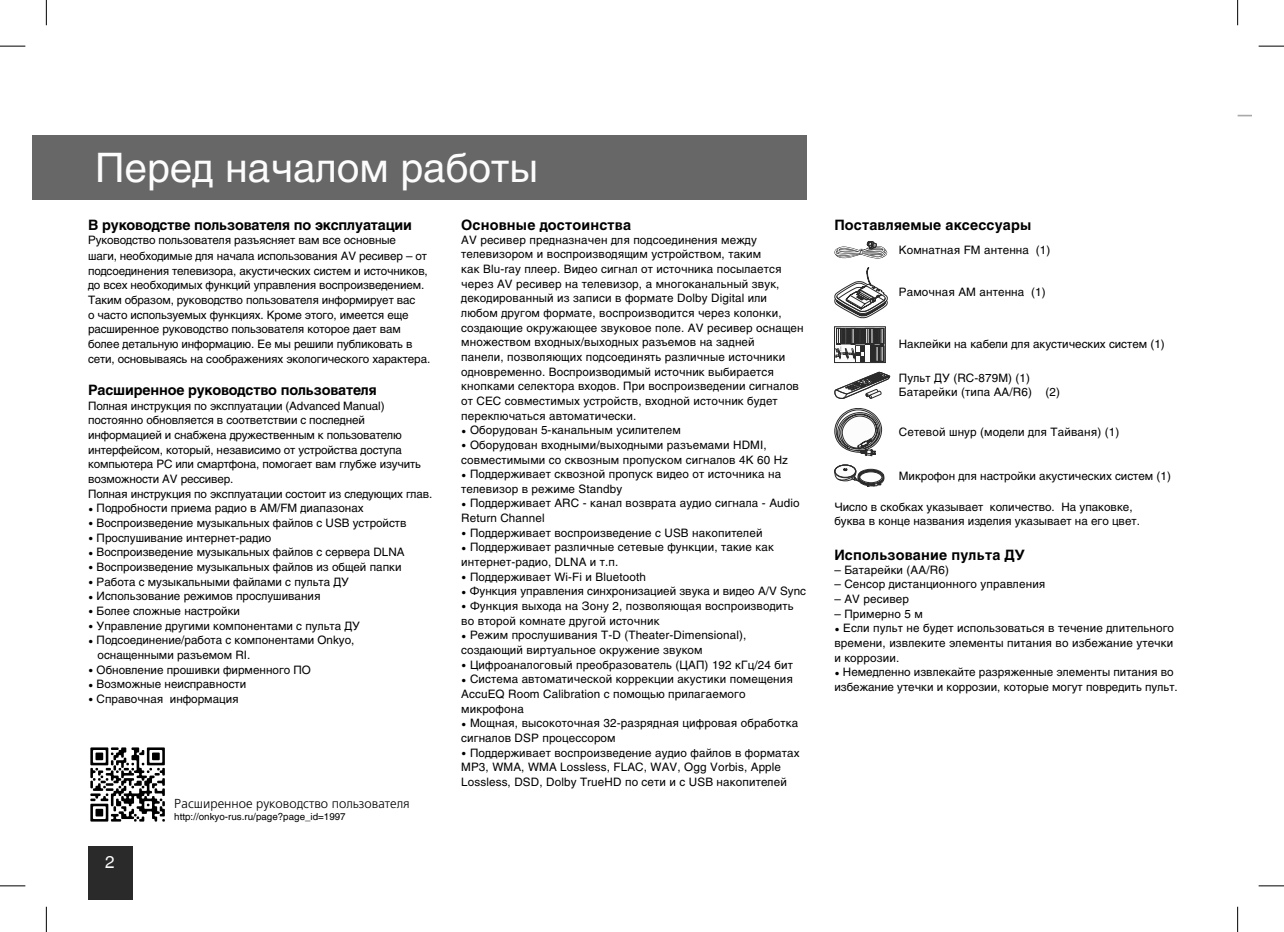
<style>
.page{position:relative;width:1284px;height:932px;background:#fff}
.page>*{position:absolute;margin:0;border:0;box-sizing:border-box;transform-origin:0 0}
._01_Title_Door{font:45.6px "Helvetica C";color:#fcfcfc}
._00_Master_Page_Numb{font:17px "Helvetica LT Com";color:#fcfcfc}
._02_Body_Normal_Bull{font:700 16.2px "Helvetica C";letter-spacing:-.01em;color:#000}
._02_Body_Normal_Bull-2{font:700 16.2px "Helvetica C";letter-spacing:.01em;color:#000}
._02_Body_Normal_Bull-3{font:13px/14.6px "Helvetica C";letter-spacing:.01em;color:#000}
._02_Body_Normal_Bull-4{font:13px/14.6px "Helvetica C";letter-spacing:-.01em;color:#000}
._02_Body_Normal_Spac{font:300 13px "AG Foreigner";color:#000}
._08_Caption_Regular{font:9.8px "Helvetica LT Com";color:#000}
.s1{font-family:"PF Din Text Pro"}
</style>
<div class="page">
<svg style="left:1237px;top:115px;width:14px;height:1px"></svg>
<div style="left:88px;top:846px;width:44px;height:53px;background:#2a2a2a"></div>
<div style="left:32px;top:135px;width:774px;height:64px;background:#676767"></div>
<svg style="left:834px;top:241px;width:53px;height:17px"></svg>
<svg style="left:834px;top:267px;width:53px;height:51px"></svg>
<svg style="left:834px;top:326px;width:51px;height:36px"></svg>
<div style="left:834px;top:326px;width:51px;height:36px;border:1px solid #2a2a2a"></div>
<svg style="left:835px;top:328px;width:47px;height:33px"></svg>
<svg style="left:834px;top:372px;width:56px;height:27px"></svg>
<svg style="left:834px;top:408px;width:47px;height:48px"></svg>
<svg style="left:834px;top:464px;width:50px;height:22px"></svg>
<svg style="left:90px;top:747px;width:75px;height:74px"></svg>
<svg style="left:0;top:46px;width:25px;height:1px"></svg>
<svg style="left:46px;top:0;width:1px;height:25px"></svg>
<svg style="left:1258px;top:46px;width:25px;height:1px"></svg>
<svg style="left:1237px;top:0;width:1px;height:25px"></svg>
<svg style="left:0;top:885px;width:25px;height:1px"></svg>
<svg style="left:46px;top:906px;width:1px;height:25px"></svg>
<svg style="left:1258px;top:885px;width:25px;height:1px"></svg>
<svg style="left:1237px;top:906px;width:1px;height:25px"></svg>
<p class="_01_Title_Door" style="left:95px;top:145px;width:444px">Перед началом работы</p>
<p class="_02_Body_Normal_Bull" style="left:88px;top:217px;width:325px">В руководстве пользователя по эксплуатации</p>
<p class="_02_Body_Normal_Bull-4" style="left:88px;top:232px;width:340px;line-height:16.2px">Руководство пользователя разъясняет вам все основные шаги, необходимые для начала использования AV ресивер – от</p>
<p class="_02_Body_Normal_Bull-4" style="left:88px;top:263px;width:343px">подсоединения телевизора, акустических систем и источников, до всех необходимых функций управления воспроизведением.<br>Таким образом, руководство пользователя информирует вас<br>о часто используемых функциях. Кроме этого, имеется еще расширенное руководство пользователя которое дает вам более детальную информацию. Ее мы решили публиковать в сети, основываясь на соображениях экологического характера.</p>
<p class="_02_Body_Normal_Bull" style="left:88px;top:381px;width:290px">Расширенное руководство пользователя</p>
<p class="_02_Body_Normal_Bull-4" style="left:88px;top:398px;width:334px">Полная инструкция по эксплуатации (Advanced Manual) постоянно обновляется в соответствии с последней информацией и снабжена дружественным к пользователю интерфейсом, который, независимо от устройства доступа компьютера PC или смартфона, помогает вам глубже изучить возможности AV рессивер.</p>
<p class="_02_Body_Normal_Bull-4" style="left:88px;top:486px;width:346px">Полная инструкция по эксплуатации состоит из следующих глав.</p>
<p class="_02_Body_Normal_Bull-3" style="left:88px;top:501px;width:277px"><span class="s1">•</span> Подробности приема радио в AM/FM диапазонах</p>
<p class="_02_Body_Normal_Bull-3" style="left:88px;top:515px;width:320px"><span class="s1">•</span> Воспроизведение музыкальных файлов с USB устройств</p>
<p class="_02_Body_Normal_Bull-3" style="left:88px;top:530px;width:185px"><span class="s1">•</span> Прослушивание интернет-радио</p>
<p class="_02_Body_Normal_Bull-3" style="left:88px;top:545px;width:318px"><span class="s1">•</span> Воспроизведение музыкальных файлов с сервера DLNA</p>
<p class="_02_Body_Normal_Bull-3" style="left:88px;top:559px;width:315px"><span class="s1">•</span> Воспроизведение музыкальных файлов из общей папки</p>
<p class="_02_Body_Normal_Bull-3" style="left:88px;top:574px;width:262px"><span class="s1">•</span> Работа с музыкальными файлами с пульта ДУ</p>
<p class="_02_Body_Normal_Bull-3" style="left:88px;top:589px;width:234px"><span class="s1">•</span> Использование режимов прослушивания</p>
<p class="_02_Body_Normal_Bull-3" style="left:88px;top:603px;width:153px"><span class="s1">•</span> Более сложные настройки</p>
<p class="_02_Body_Normal_Bull-3" style="left:88px;top:618px;width:273px"><span class="s1">•</span> Управление другими компонентами с пульта ДУ</p>
<p class="_02_Body_Normal_Bull-3" style="left:88px;top:632px;width:268px"><span class="s1">•</span> Подсоединение/работа с компонентами Onkyo,</p>
<p class="_02_Body_Normal_Bull-3" style="left:97px;top:647px;width:154px">оснащенными разъемом RI.</p>
<p class="_02_Body_Normal_Bull-3" style="left:88px;top:662px;width:224px"><span class="s1">•</span> Обновление прошивки фирменного ПО</p>
<p class="_02_Body_Normal_Bull-3" style="left:88px;top:676px;width:160px"><span class="s1">•</span> Возможные неисправности</p>
<p class="_02_Body_Normal_Bull-3" style="left:88px;top:691px;width:152px"><span class="s1">•</span> Справочная информация</p>
<p class="_00_Master_Page_Numb" style="left:105px;top:852px;width:11px">2</p>
<p class="_02_Body_Normal_Spac" style="left:174px;top:797px;width:237px">Расширенное руководство пользователя</p>
<p class="_08_Caption_Regular" style="left:174px;top:810px;width:173px">http://onkyo-rus.ru/page?page_id=1997</p>
<p class="_02_Body_Normal_Bull-2" style="left:461px;top:217px;width:171px">Основные достоинства</p>
<p class="_02_Body_Normal_Bull-3" style="left:461px;top:232px;width:344px">AV ресивер предназначен для подсоединения между телевизором и воспроизводящим устройством, таким<br>как Blu-ray плеер. Видео сигнал от источника посылается через AV ресивер на телевизор, а многоканальный звук, декодированный из записи в формате Dolby Digital или любом другом формате, воспроизводится через колонки, создающие окружающее звуковое поле. AV ресивер оснащен множеством входных/выходных разъемов на задней<br>панели, позволяющих подсоединять различные источники одновременно. Воспроизводимый источник выбирается кнопками селектора входов. При воспроизведении сигналов от CEC совместимых устройств, входной источник будет переключаться автоматически.</p>
<p class="_02_Body_Normal_Bull-3" style="left:461px;top:423px;width:221px"><span class="s1">•</span> Оборудован 5-канальным усилителем</p>
<p class="_02_Body_Normal_Bull-3" style="left:461px;top:437px;width:328px"><span class="s1">•</span> Оборудован входными/выходными разъемами HDMI, совместимыми со сквозным пропуском сигналов 4K 60 Hz</p>
<p class="_02_Body_Normal_Bull-3" style="left:461px;top:467px;width:321px"><span class="s1">•</span> Поддерживает сквозной пропуск видео от источника на телевизор в режиме Standby</p>
<p class="_02_Body_Normal_Bull-3" style="left:461px;top:496px;width:340px"><span class="s1">•</span> Поддерживает ARC - канал возврата аудио сигнала - Audio<br>Return Channel</p>
<p class="_02_Body_Normal_Bull-3" style="left:461px;top:525px;width:303px"><span class="s1">•</span> Поддерживает воспроизведение c USB накопителей</p>
<p class="_02_Body_Normal_Bull-3" style="left:461px;top:540px;width:314px"><span class="s1">•</span> Поддерживает различные сетевые функции, такие как интернет-радио, DLNA и т.п.</p>
<p class="_02_Body_Normal_Bull-3" style="left:461px;top:569px;width:186px"><span class="s1">•</span> Поддерживает Wi-Fi и Bluetooth</p>
<p class="_02_Body_Normal_Bull-3" style="left:461px;top:584px;width:346px"><span class="s1">•</span> Функция управления синхронизацией звука и видео A/V Sync</p>
<p class="_02_Body_Normal_Bull-3" style="left:461px;top:598px;width:334px"><span class="s1">•</span> Функция выхода на Зону 2, позволяющая воспроизводить во второй комнате другой источник</p>
<p class="_02_Body_Normal_Bull-3" style="left:461px;top:628px;width:287px"><span class="s1">•</span> Режим прослушивания T-D (Theater-Dimensional), создающий виртуальное окружение звуком</p>
<p class="_02_Body_Normal_Bull-3" style="left:461px;top:657px;width:333px"><span class="s1">•</span> Цифроаналоговый преобразователь (ЦАП) 192 кГц/24 бит</p>
<p class="_02_Body_Normal_Bull-3" style="left:461px;top:671px;width:333px"><span class="s1">•</span> Система автоматической коррекции акустики помещения<br>AccuEQ Room Calibration с помощью прилагаемого микрофона</p>
<p class="_02_Body_Normal_Bull-3" style="left:461px;top:715px;width:338px"><span class="s1">•</span> Мощная, высокоточная 32-разрядная цифровая обработка сигналов DSP процессором</p>
<p class="_02_Body_Normal_Bull-3" style="left:461px;top:745px;width:340px"><span class="s1">•</span> Поддерживает воспроизведение аудио файлов в форматах<br>MP3, WMA, WMA Lossless, FLAC, WAV, Ogg Vorbis, Apple<br>Lossless, DSD, Dolby TrueHD по сети и с USB накопителей</p>
<p class="_02_Body_Normal_Bull-2" style="left:834px;top:217px;width:198px">Поставляемые аксессуары</p>
<p class="_02_Body_Normal_Bull-3" style="left:898px;top:242px;width:153px">Комнатная FM антенна (1)</p>
<p class="_02_Body_Normal_Bull-3" style="left:898px;top:285px;width:148px">Рамочная АМ антенна (1)</p>
<p class="_02_Body_Normal_Bull-3" style="left:898px;top:337px;width:267px">Наклейки на кабели для акустических систем (1)</p>
<p class="_02_Body_Normal_Bull-3" style="left:898px;top:370px;width:133px">Пульт ДУ (RC-879M) (1)</p>
<p class="_02_Body_Normal_Bull-3" style="left:898px;top:385px;width:163px">Батарейки (типа АА/R6) (2)</p>
<p class="_02_Body_Normal_Bull-3" style="left:898px;top:424px;width:222px">Сетевой шнур (модели для Тайваня) (1)</p>
<p class="_02_Body_Normal_Bull-3" style="left:898px;top:468px;width:273px">Микрофон для настройки акустических систем (1)</p>
<p class="_02_Body_Normal_Bull-3" style="left:834px;top:499px;width:307px">Число в скобках указывает количество. На упаковке, буква в конце названия изделия указывает на его цвет.</p>
<p class="_02_Body_Normal_Bull-2" style="left:834px;top:547px;width:192px">Использование пульта ДУ</p>
<p class="_02_Body_Normal_Bull-3" style="left:834px;top:562px;width:116px">– Батарейки (АА/R6)</p>
<p class="_02_Body_Normal_Bull-3" style="left:834px;top:577px;width:212px">– Сенсор дистанционного управления</p>
<p class="_02_Body_Normal_Bull-3" style="left:834px;top:591px;width:76px">– AV ресивер</p>
<p class="_02_Body_Normal_Bull-3" style="left:834px;top:606px;width:90px">– Примерно 5 м</p>
<p class="_02_Body_Normal_Bull-3" style="left:834px;top:621px;width:341px;text-align:justify"><span class="s1">•</span> Если пульт не будет использоваться в течение длительного времени, извлеките элементы питания во избежание утечки и коррозии.</p>
<p class="_02_Body_Normal_Bull-3" style="left:834px;top:664px;width:345px"><span class="s1">•</span> Немедленно извлекайте разряженные элементы питания во избежание утечки и коррозии, которые могут повредить пульт.</p>
</div>
